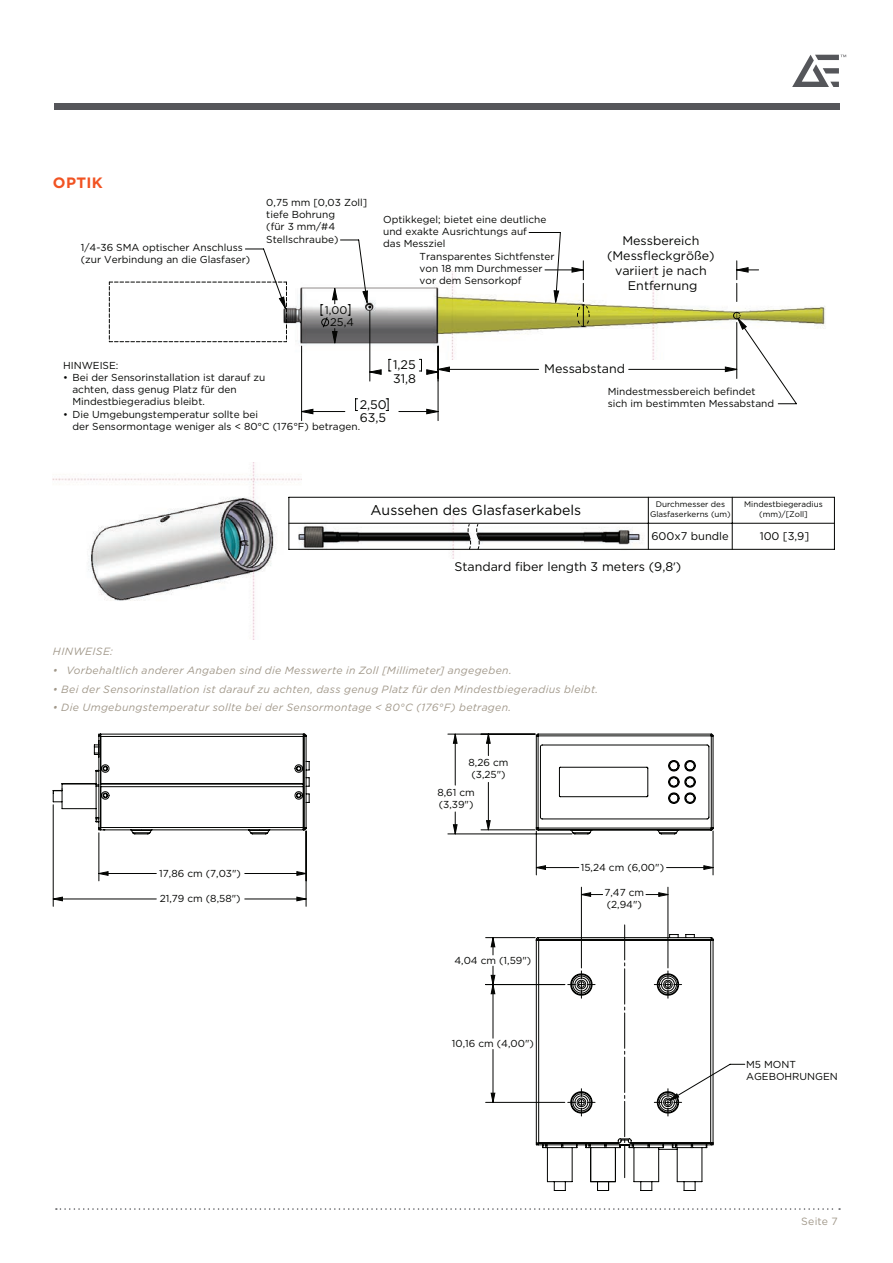
<style>
.page{position:relative;width:893px;height:1263px;background:#fff}
.page>*{position:absolute;margin:0;border:0;box-sizing:border-box;transform-origin:0 0}
.HeadSub{font:700 15px "Gotham";letter-spacing:.025em;color:#f15322}
.t1{font:14.1px "Gotham";color:#040503}
.t2{font:12.45px/15px "Gotham";color:#040503;text-align:center}
.t3{font:11.1px "Gotham";color:#040503}
.t4{font:italic 10.5px "Gotham";letter-spacing:.03em;color:#a1988a}
.t5{font:10.5px "Gotham";letter-spacing:.025em;color:#a1988a}
.t6{font:10.05px/12.1px "Gotham";color:#040503}
.t7{font:8.1px/9.8px "Gotham";color:#040503;text-align:center}
.s1{font-family:"Myriad Pro"}
</style>
<div class="page">
<svg style="left:56px;top:1208px;width:784px;height:2px"></svg>
<div style="left:54px;top:103px;width:785px;height:6px;background:#55565a"></div>
<svg style="left:792px;top:55px;width:54px;height:32px"></svg>
<img style="left:53px;top:463px;width:249px;height:176px">
<img style="left:797px;top:306px;width:29px;height:23px">
<img style="left:287px;top:516px;width:363px;height:42px">
<svg style="left:468px;top:524px;width:12px;height:25px"></svg>
<hr style="left:648px;top:497px;width:1px;height:52px;background:#040503">
<hr style="left:732px;top:497px;width:1px;height:52px;background:#040503">
<hr style="left:289px;top:523px;width:545px;height:1px;background:#040503">
<hr style="left:288px;top:497px;width:1px;height:52px;background:#040503">
<hr style="left:289px;top:549px;width:545px;height:1px;background:#040503">
<hr style="left:834px;top:497px;width:1px;height:52px;background:#040503">
<hr style="left:289px;top:497px;width:545px;height:1px;background:#040503">
<svg style="left:245px;top:232px;width:552px;height:172px"></svg>
<hr style="left:438px;top:346px;width:1px;height:75px;background:#040503">
<hr style="left:301px;top:346px;width:1px;height:75px;background:#040503">
<svg style="left:109px;top:261px;width:650px;height:153px"></svg>
<svg style="left:53px;top:734px;width:661px;height:457px"></svg>
<p class="HeadSub" style="left:53px;top:173px;width:51px">OPTIK</p>
<p class="t6" style="left:81px;top:241px;width:171px">1/4-36 SMA optischer Anschluss (zur Verbindung an die Glasfaser)</p>
<p class="t6" style="left:266px;top:196px;width:103px">0,75 mm [0,03 Zoll] tiefe Bohrung<br>(für 3 mm/#4<br>Stellschraube)</p>
<p class="t3" style="left:325px;top:303px;width:24px">1,00</p>
<p class="t3" style="left:330px;top:315px;width:25px">25,4</p>
<p class="t6" style="left:383px;top:213px;width:165px">Optikkegel; bietet eine deutliche und exakte Ausrichtungs auf das Messziel</p>
<p class="t6" style="left:420px;top:250px;width:137px">Transparentes Sichtfenster von 18 mm Durchmesser vor dem Sensorkopf</p>
<p class="t2" style="left:607px;top:233px;width:109px">Messbereich (Messfleckgröße) variiert je nach<br>Entfernung</p>
<p class="t2" style="left:393px;top:357px;width:24px">1,25</p>
<p class="t6" style="left:63px;top:359px;width:57px">HINWEISE:</p>
<p class="t6" style="left:72px;top:371px;width:194px;text-indent:-9px">• Bei der Sensorinstallation ist darauf zu achten, dass genug Platz für den<br>Mindestbiegeradius bleibt.</p>
<p class="t6" style="left:72px;top:408px;width:289px;text-indent:-9px">• Die Umgebungstemperatur sollte bei<br>der Sensormontage weniger als &lt; 80°C (176°F) betragen.</p>
<p class="t2" style="left:393px;top:371px;width:25px">31,8</p>
<p class="t2" style="left:360px;top:396px;width:29px">2,50</p>
<p class="t2" style="left:360px;top:410px;width:28px">63,5</p>
<p class="t2" style="left:544px;top:361px;width:82px">Messabstand</p>
<p class="t6" style="left:608px;top:385px;width:168px">Mindestmessbereich befindet sich im bestimmten Messabstand</p>
<p class="t1" style="left:370px;top:501px;width:212px">Aussehen des Glasfaserkabels</p>
<p class="t7" style="left:650px;top:499px;width:82px">Durchmesser des<br>Glasfaserkerns (um)</p>
<p class="t7" style="left:744px;top:499px;width:80px">Mindestbiegeradius (mm)/[Zoll]</p>
<p class="t3" style="left:651px;top:529px;width:79px">600x7 bundle</p>
<p class="t3" style="left:760px;top:529px;width:51px">100 [3,9]</p>
<p class="t2" style="left:454px;top:559px;width:228px">Standard fiber length 3 meters (9,8<span class="s1">’</span>)</p>
<p class="t4" style="left:53px;top:645px;width:62px">HINWEISE:</p>
<p class="t4" style="left:53px;top:663px;width:460px">• Vorbehaltlich anderer Angaben sind die Messwerte in Zoll [Millimeter] angegeben.</p>
<p class="t4" style="left:53px;top:682px;width:547px">• Bei der Sensorinstallation ist darauf zu achten, dass genug Platz für den Mindestbiegeradius bleibt.</p>
<p class="t4" style="left:53px;top:701px;width:460px">• Die Umgebungstemperatur sollte bei der Sensormontage &lt; 80°C (176°F) betragen.</p>
<p class="t6" style="left:469px;top:756px;width:41px">8,26 cm (3,25")</p>
<p class="t6" style="left:437px;top:786px;width:39px">8,61 cm (3,39")</p>
<p class="t6" style="left:581px;top:861px;width:85px">15,24 cm (6,00")</p>
<p class="t6" style="left:159px;top:867px;width:83px">17,86 cm (7,03")</p>
<p class="t6" style="left:160px;top:892px;width:82px">21,79 cm (8,58")</p>
<p class="t6" style="left:604px;top:886px;width:41px">7,47 cm (2,94")</p>
<p class="t6" style="left:454px;top:954px;width:78px">4,04 cm (1,59")</p>
<p class="t6" style="left:452px;top:1037px;width:83px">10,16 cm (4,00")</p>
<p class="t6" style="left:746px;top:1058px;width:93px">M5 MONT<br>AGEBOHRUNGEN</p>
<p class="t5" style="left:801px;top:1214px;width:38px">Seite 7</p>
</div>
